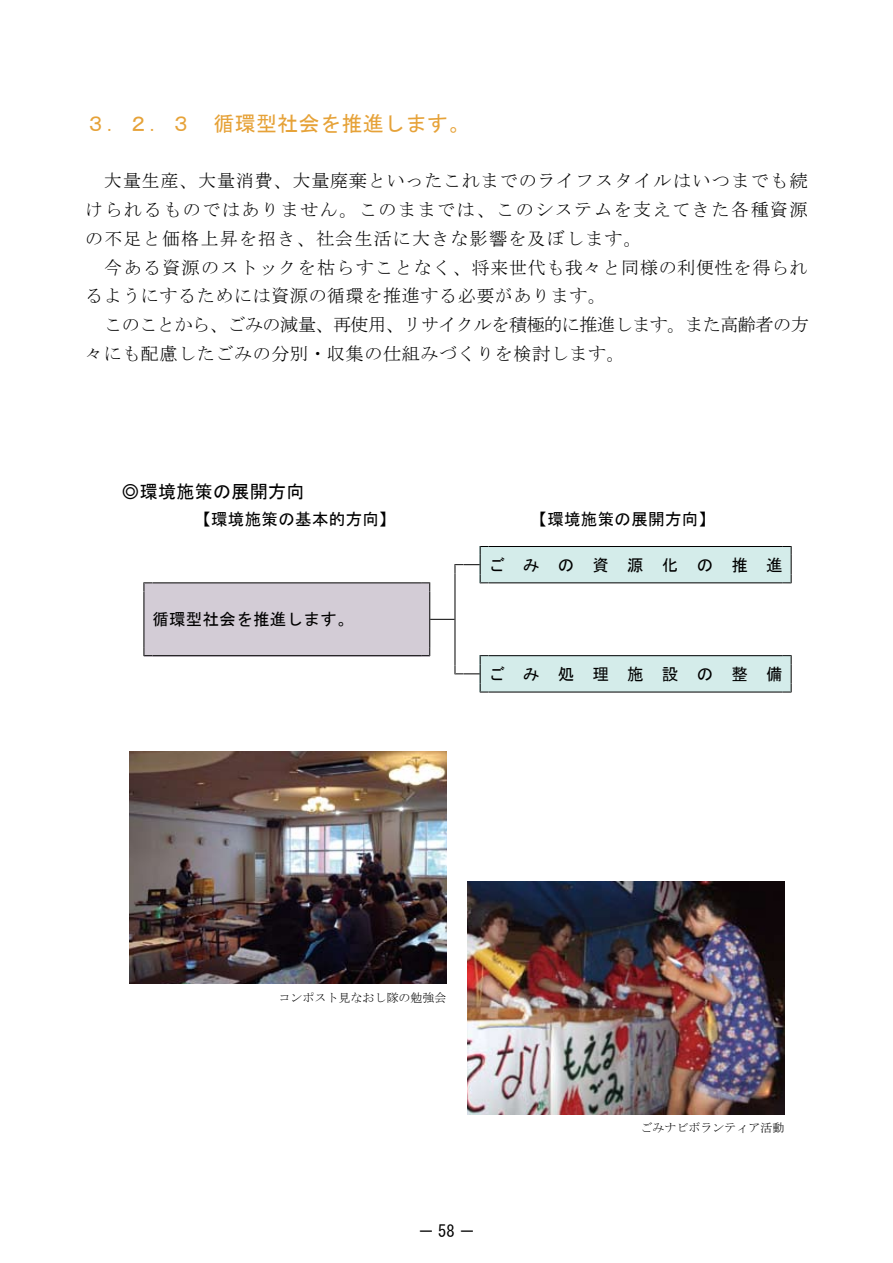
<style>
.page{position:relative;width:893px;height:1263px;background:#fff}
.page>*{position:absolute;margin:0;border:0;box-sizing:border-box;transform-origin:0 0}
.t1{font:21px "MS Gothic";letter-spacing:.02em;color:#e6a238}
.t2{font:18px/28.8px "MS Mincho";letter-spacing:.035em;color:#000;text-align:justify}
.t3{font:18px/28.8px "MS Mincho";letter-spacing:-.02em;color:#000}
.t4{font:18px "MS Gothic";letter-spacing:.015em;color:#000}
.t5{font:16.5px "MS Gothic";letter-spacing:.02em;color:#000}
.t6{font:16.5px "MS Gothic";letter-spacing:1.105em;color:#000}
.t7{font:12px "MS Mincho";color:#000}
</style>
<div class="page">
<div style="left:144px;top:583px;width:286px;height:74px;background:#d3ccd6"></div>
<div style="left:479px;top:546px;width:312px;height:37px;background:#d4ecea"></div>
<div style="left:479px;top:656px;width:312px;height:36px;background:#d4ecea"></div>
<hr style="left:489px;top:546px;width:294px;height:1px;background:#000">
<svg style="left:143px;top:582px;width:10px;height:9px"></svg>
<svg style="left:421px;top:582px;width:10px;height:9px"></svg>
<hr style="left:152px;top:582px;width:269px;height:1px;background:#000">
<svg style="left:454px;top:546px;width:35px;height:38px"></svg>
<svg style="left:782px;top:546px;width:10px;height:38px"></svg>
<hr style="left:489px;top:582px;width:294px;height:1px;background:#000">
<svg style="left:430px;top:619px;width:24px;height:1px"></svg>
<hr style="left:143px;top:591px;width:1px;height:56px;background:#000">
<hr style="left:429px;top:591px;width:1px;height:56px;background:#000">
<svg style="left:143px;top:647px;width:10px;height:10px"></svg>
<svg style="left:421px;top:647px;width:10px;height:10px"></svg>
<hr style="left:152px;top:655px;width:269px;height:1px;background:#000">
<hr style="left:489px;top:655px;width:294px;height:1px;background:#000">
<hr style="left:454px;top:573px;width:1px;height:92px;background:#000">
<svg style="left:454px;top:655px;width:35px;height:38px"></svg>
<svg style="left:782px;top:655px;width:10px;height:38px"></svg>
<hr style="left:489px;top:691px;width:294px;height:1px;background:#000">
<img style="left:130px;top:751px;width:316px;height:233px">
<img style="left:468px;top:882px;width:316px;height:232px">
<p class="t1" style="left:85px;top:113px;width:386px">３．２．３ 循環型社会を推進します。</p>
<p class="t2" style="left:85px;top:166px;width:724px;text-indent:19px">大量生産、大量消費、大量廃棄といったこれまでのライフスタイルはいつまでも続けられるものではありません。このままでは、このシステムを支えてきた各種資源の不足と価格上昇を招き、社会生活に大きな影響を及ぼします。</p>
<p class="t2" style="left:85px;top:253px;width:724px;text-indent:19px">今ある資源のストックを枯らすことなく、将来世代も我々と同様の利便性を得られるようにするためには資源の循環を推進する必要があります。</p>
<p class="t3" style="left:85px;top:310px;width:725px;text-indent:19px">このことから、ごみの減量、再使用、リサイクルを積極的に推進します。また高齢者の方々にも配慮したごみの分別・収集の仕組みづくりを検討します。</p>
<p class="t4" style="left:122px;top:482px;width:184px">◎環境施策の展開方向</p>
<p class="t5" style="left:194px;top:511px;width:203px">【環境施策の基本的方向】</p>
<p class="t5" style="left:531px;top:511px;width:186px">【環境施策の展開方向】</p>
<p class="t6" style="left:488px;top:557px;width:295px">ごみの資源化の推進</p>
<p class="t5" style="left:152px;top:611px;width:203px">循環型社会を推進します。</p>
<p class="t6" style="left:488px;top:666px;width:295px">ごみ処理施設の整備</p>
<p class="t7" style="left:278px;top:991px;width:170px">コンポスト見なおし隊の勉強会</p>
<p class="t5" style="left:418px;top:1223px;width:59px">－58－</p>
<p class="t5" style="left:420px;top:1223px;width:55px">- -</p>
<p class="t7" style="left:640px;top:1122px;width:146px">ごみナビボランティア活動</p>
</div>
